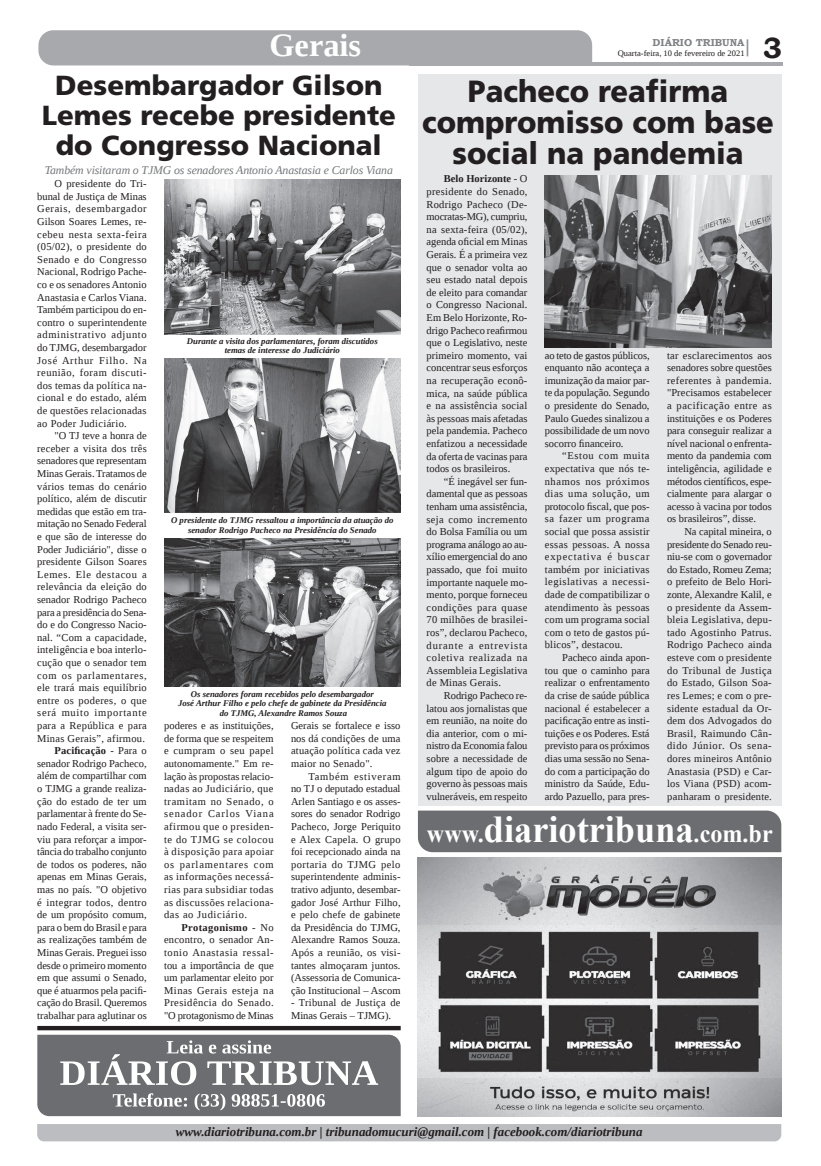
<style>
.page{position:relative;width:821px;height:1166px;background:#fff}
.page>*{position:absolute;margin:0;border:0;box-sizing:border-box;transform-origin:0 0}
.t1{font:700 37.89px "Times New Roman";color:#fff;scale:.96 1}
.t2{font:700 32.38px "Liberation Serif";color:#fff}
.t3{font:900 30.62px/31.1px "Frutiger LT Std";color:#231f20;text-align:center;scale:.95 1}
.t4{font:700 29.31px "Bookman Old Style";color:#231f20}
.t5{font:900 27.56px/29.8px "Frutiger LT Std";color:#231f20;text-align:center}
.t6{font:italic 700 12.95px "Liberation Serif";color:#231f20}
.t7{font:italic 11.81px "Liberation Serif";letter-spacing:-.01em;color:#76787b}
.t8{font:10.5px/12.6px "Liberation Serif";color:#231f20;text-align:justify}
.t9{font:10.5px/12.6px "Liberation Serif";letter-spacing:.025em;color:#231f20}
.t10{font:700 10.06px "Bookman Old Style";color:#808285}
.t11{font:italic 700 8.75px/9.6px "Liberation Serif";color:#231f20;text-align:center}
.t12{font:8.4px "Liberation Serif";color:#231f20}
.s1{font-weight:700}
.s2{font-size:25.2px}
</style>
<div class="page">
<hr style="left:409px;top:62px;width:374px;height:3px;background:#a8a9ad">
<div style="left:38px;top:30px;width:554px;height:35px;background:#a8a9ad"></div>
<svg style="left:747px;top:39px;width:1px;height:17px"></svg>
<div style="left:37px;top:1124px;width:744px;height:17px;background:#bcbdc0"></div>
<svg style="left:37px;top:1035px;width:364px;height:81px"></svg>
<div style="left:418px;top:74px;width:363px;height:732px;background:#e6e7e9"></div>
<div style="left:418px;top:810px;width:363px;height:42px;background:#6c6d70"></div>
<img style="left:545px;top:175px;width:227px;height:172px">
<img style="left:164px;top:180px;width:237px;height:155px">
<img style="left:164px;top:358px;width:237px;height:155px">
<img style="left:164px;top:538px;width:237px;height:149px">
<hr style="left:37px;top:1026px;width:364px;height:4px;background:#231f20">
<img style="left:418px;top:858px;width:363px;height:258px">
<h2 class="t2" style="left:269px;top:24px;width:93px">Gerais</h2>
<h3 class="t5" style="left:42px;top:71px;width:356px">Desembargador Gilson<br>Lemes recebe presidente do Congresso Nacional</h3>
<p class="t8" style="left:37px;top:177px;width:111px;text-indent:17px">O presidente do Tri&shy;bunal de Justiça de Minas Gerais, desembargador Gilson Soares Lemes, re&shy;cebeu nesta sexta-feira (05/02), o presidente do Senado e do Congresso Nacional, Rodrigo Pache&shy;co e os senadores Antonio Anastasia e Carlos Viana.<br>Também participou do en&shy;contro o superintendente administrativo adjunto do TJMG, desembargador José Arthur Filho. Na reunião, foram discuti&shy;dos temas da política na&shy;cional e do estado, além de questões relacionadas ao Poder Judiciário.</p>
<p class="t8" style="left:37px;top:429px;width:111px;text-align:right">"O TJ teve a honra de receber a visita dos três senadores que representam<br>Minas Gerais. Tratamos de vários temas do cenário político, além de discutir medidas que estão em tra&shy;mitação no Senado Federal e que são de interesse do<br>Poder Judiciário", disse o presidente Gilson Soares<br>Lemes. Ele destacou a relevância da eleição do senador Rodrigo Pacheco para a presidência do Sena&shy;do e do Congresso Nacio&shy;nal. “Com a capacidade, inteligência e boa interlo&shy;cução que o senador tem com os parlamentares, ele trará mais equilíbrio entre os poderes, o que será muito importante para a República e para<br>Minas Gerais”, afirmou.<br><span class="s1">Pacificação</span> - Para o senador Rodrigo Pacheco, além de compartilhar com o TJMG a grande realiza&shy;ção do estado de ter um parlamentar à frente do Se&shy;nado Federal, a visita ser&shy;viu para reforçar a impor&shy;tância do trabalho conjunto de todos os poderes, não apenas em Minas Gerais, mas no país. "O objetivo é integrar todos, dentro de um propósito comum, para o bem do Brasil e para as realizações também de<br>Minas Gerais. Preguei isso desde o primeiro momento em que assumi o Senado, que é atuarmos pela pacifi&shy;cação do Brasil. Queremos trabalhar para aglutinar os</p>
<p class="t7" style="left:45px;top:162px;width:350px">Também visitaram o TJMG os senadores Antonio Anastasia e Carlos Viana</p>
<p class="t11" style="left:187px;top:336px;width:192px">Durante a visita dos parlamentares, foram discutidos temas de interesse do Judiciário</p>
<p class="t11" style="left:171px;top:515px;width:224px">O presidente do TJMG ressaltou a importância da atuação do senador Rodrigo Pacheco na Presidência do Senado</p>
<p class="t11" style="left:178px;top:689px;width:210px">Os senadores foram recebidos pelo desembargador<br>José Arthur Filho e pelo chefe de gabinete da Presidência do TJMG, Alexandre Ramos Souza</p>
<p class="t8" style="left:291px;top:719px;width:111px">Gerais se fortalece e isso nos dá condições de uma atuação política cada vez maior no Senado".</p>
<p class="t8" style="left:291px;top:770px;width:111px;text-indent:17px">Também estiveram no TJ o deputado estadual Arlen Santiago e os asses&shy;sores do senador Rodrigo Pacheco, Jorge Periquito e Alex Capela. O grupo foi recepcionado ainda na portaria do TJMG pelo superintendente adminis&shy;trativo adjunto, desembar&shy;gador José Arthur Filho, e pelo chefe de gabinete da Presidência do TJMG, Alexandre Ramos Souza.<br>Após a reunião, os visi&shy;tantes almoçaram juntos. (Assessoria de Comunica&shy;ção Institucional – Ascom</p>
<p class="t9" style="left:291px;top:996px;width:111px">- Tribunal de Justiça de<br>Minas Gerais – TJMG).</p>
<p class="t8" style="left:164px;top:719px;width:111px">poderes e as instituições, de forma que se respeitem e cumpram o seu papel autonomamente." Em re&shy;lação às propostas relacio&shy;nadas ao Judiciário, que tramitam no Senado, o senador Carlos Viana afirmou que o presiden&shy;te do TJMG se colocou à disposição para apoiar os parlamentares com as informações necessá&shy;rias para subsidiar todas as discussões relaciona&shy;das ao Judiciário.</p>
<p class="t8" style="left:164px;top:921px;width:111px;text-indent:17px"><span class="s1">Protagonismo</span> - No encontro, o senador An&shy;tonio Anastasia ressal&shy;tou a importância de que um parlamentar eleito por Minas Gerais esteja na Presidência do Senado. "O protagonismo de Minas</p>
<p class="t10" style="left:653px;top:35px;width:93px">DIÁRIO TRIBUNA</p>
<p class="t12" style="left:618px;top:48px;width:128px">Quarta-feira, 10 de fevereiro de 2021</p>
<h3 class="t4" style="left:763px;top:27px;width:21px">3</h3>
<h3 class="t3" style="left:422px;top:76px;width:372px">Pacheco reafirma compromisso com base social na pandemia</h3>
<p class="t8" style="left:427px;top:172px;width:102px;text-indent:17px"><span class="s1">Belo Horizonte</span> - O presidente do Senado, Rodrigo Pacheco (De&shy;mocratas-MG), cumpriu, na sexta-feira (05/02), agenda oficial em Minas Gerais. É a primeira vez que o senador volta ao seu estado natal depois de eleito para comandar o Congresso Nacional.<br>Em Belo Horizonte, Ro&shy;drigo Pacheco reafirmou que o Legislativo, neste primeiro momento, vai concentrar seus esforços na recuperação econô&shy;mica, na saúde pública e na assistência social às pessoas mais afetadas pela pandemia. Pacheco enfatizou a necessidade da oferta de vacinas para todos os brasileiros.</p>
<p class="t8" style="left:427px;top:475px;width:102px;text-indent:17px">“É inegável ser fun&shy;damental que as pessoas tenham uma assistência, seja como incremento do Bolsa Família ou um programa análogo ao au&shy;xílio emergencial do ano passado, que foi muito importante naquele mo&shy;mento, porque forneceu condições para quase 70 milhões de brasilei&shy;ros”, declarou Pacheco, durante a entrevista coletiva realizada na Assembleia Legislativa de Minas Gerais.</p>
<p class="t8" style="left:427px;top:689px;width:102px;text-indent:17px">Rodrigo Pacheco re&shy;latou aos jornalistas que em reunião, na noite do dia anterior, com o mi&shy;nistro da Economia falou sobre a necessidade de algum tipo de apoio do governo às pessoas mais vulneráveis, em respeito</p>
<p class="t8" style="left:545px;top:349px;width:106px">ao teto de gastos públicos, enquanto não aconteça a imunização da maior par&shy;te da população. Segundo o presidente do Senado, Paulo Guedes sinalizou a possibilidade de um novo socorro financeiro.</p>
<p class="t8" style="left:545px;top:449px;width:106px;text-indent:17px">“Estou com muita expectativa que nós te&shy;nhamos nos próximos dias uma solução, um protocolo fiscal, que pos&shy;sa fazer um programa social que possa assistir essas pessoas. A nossa expectativa é buscar também por iniciativas legislativas a necessi&shy;dade de compatibilizar o atendimento às pessoas com um programa social com o teto de gastos pú&shy;blicos”, destacou.</p>
<p class="t8" style="left:545px;top:651px;width:106px;text-indent:17px">Pacheco ainda apon&shy;tou que o caminho para realizar o enfrentamento da crise de saúde pública nacional é estabelecer a pacificação entre as insti&shy;tuições e os Poderes. Está previsto para os próximos dias uma sessão no Sena&shy;do com a participação do ministro da Saúde, Edu&shy;ardo Pazuello, para pres-</p>
<p class="t8" style="left:667px;top:349px;width:106px">tar esclarecimentos aos senadores sobre questões referentes à pandemia. "Precisamos estabelecer a pacificação entre as instituições e os Poderes para conseguir realizar a nível nacional o enfrenta&shy;mento da pandemia com inteligência, agilidade e métodos científicos, espe&shy;cialmente para alargar o acesso à vacina por todos os brasileiros”, disse.</p>
<p class="t8" style="left:667px;top:525px;width:106px;text-indent:17px">Na capital mineira, o presidente do Senado reu&shy;niu-se com o governador do Estado, Romeu Zema; o prefeito de Belo Hori&shy;zonte, Alexandre Kalil, e o presidente da Assem&shy;bleia Legislativa, depu&shy;tado Agostinho Patrus.<br>Rodrigo Pacheco ainda esteve com o presidente do Tribunal de Justiça do Estado, Gilson Soa&shy;res Lemes; e com o pre&shy;sidente estadual da Or&shy;dem dos Advogados do Brasil, Raimundo Cân&shy;dido Júnior. Os sena&shy;dores mineiros Antônio Anastasia (PSD) e Car&shy;los Viana (PSD) acom&shy;panharam o presidente.</p>
<h1 class="t1" style="left:427px;top:802px;width:362px"><span class="s2">www.</span>diariotribuna<span class="s2">.com.br</span></h1>
<p class="t6" style="left:176px;top:1123px;width:468px">www.diariotribuna.com.br | tribunadomucuri@gmail.com | facebook.com/diariotribuna</p>
</div>
